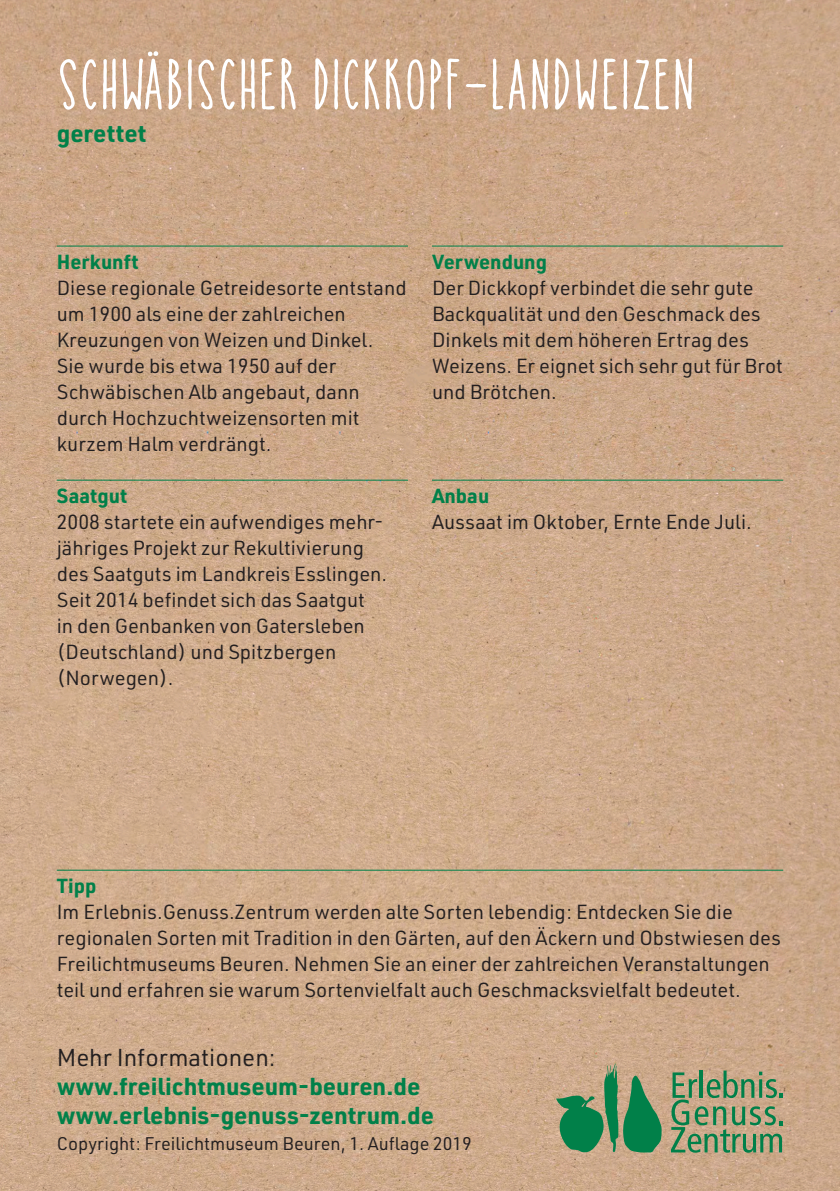
<style>
.page{position:relative;width:840px;height:1191px;background:#fff}
.page>*{position:absolute;margin:0;border:0;box-sizing:border-box;transform-origin:0 0}
.t1{font:700 66px "Catalina Anacapa Sans";color:#fff}
.t2{font:700 24px/28.8px "URWDIN";color:#018049}
.t3{font:24px "URWDIN";color:#231f20}
.t4{font:20px/26px "URWDIN";color:#231f20}
.t5{font:700 20px "URWDIN";color:#018049}
.t6{font:18px "URWDIN";color:#231f20}
</style>
<div class="page">
<img style="left:0;top:0;width:839px;height:1191px">
<svg style="left:556px;top:1063px;width:105px;height:89px;background:#68956a"></svg>
<svg style="left:670px;top:1070px;width:112px;height:82px;background:#939d78"></svg>
<hr style="left:57px;top:869px;width:725px;height:1px;background:#018049">
<hr style="left:57px;top:245px;width:351px;height:1px;background:#018049">
<hr style="left:57px;top:479px;width:351px;height:1px;background:#018049">
<hr style="left:432px;top:245px;width:350px;height:1px;background:#018049">
<hr style="left:432px;top:479px;width:350px;height:1px;background:#018049">
<p class="t1" style="left:57px;top:45px;width:640px">SCHWÄBISCHER DICKKOPF-LANDWEIZEN</p>
<p class="t2" style="left:57px;top:117px;width:91px">gerettet</p>
<p class="t5" style="left:57px;top:248px;width:83px">Herkunft</p>
<p class="t4" style="left:57px;top:274px;width:351px">Diese regionale Getreidesorte entstand um 1900 als eine der zahlreichen<br>Kreuzungen von Weizen und Dinkel.<br>Sie wurde bis etwa 1950 auf der<br>Schwäbischen Alb angebaut, dann durch Hochzuchtweizensorten mit kurzem Halm verdrängt.</p>
<p class="t5" style="left:57px;top:482px;width:72px">Saatgut</p>
<p class="t4" style="left:57px;top:508px;width:332px">2008 startete ein aufwendiges mehr&shy;jähriges Projekt zur Rekultivierung des Saatguts im Landkreis Esslingen.<br>Seit 2014 befindet sich das Saatgut<br>in den Genbanken von Gatersleben (Deutschland) und Spitzbergen (Norwegen).</p>
<p class="t5" style="left:432px;top:248px;width:116px">Verwendung</p>
<p class="t4" style="left:432px;top:274px;width:352px">Der Dickkopf verbindet die sehr gute<br>Backqualität und den Geschmack des<br>Dinkels mit dem höheren Ertrag des<br>Weizens. Er eignet sich sehr gut für Brot und Brötchen.</p>
<p class="t5" style="left:432px;top:482px;width:59px">Anbau</p>
<p class="t4" style="left:432px;top:508px;width:321px">Aussaat im Oktober, Ernte Ende Juli.</p>
<p class="t5" style="left:57px;top:872px;width:41px">Tipp</p>
<p class="t4" style="left:57px;top:898px;width:725px">Im Erlebnis.Genuss.Zentrum werden alte Sorten lebendig: Entdecken Sie die regionalen Sorten mit Tradition in den Gärten, auf den Äckern und Obstwiesen des Freilichtmuseums Beuren. Nehmen Sie an einer der zahlreichen Veranstaltungen teil und erfahren sie warum Sortenvielfalt auch Geschmacksvielfalt bedeutet.</p>
<p class="t3" style="left:57px;top:1042px;width:220px">Mehr Informationen:</p>
<p class="t2" style="left:57px;top:1071px;width:378px">www.freilichtmuseum-beuren.de www.erlebnis-genuss-zentrum.de</p>
<p class="t6" style="left:57px;top:1131px;width:416px">Copyright: Freilichtmuseum Beuren, 1. Auflage 2019</p>
</div>
